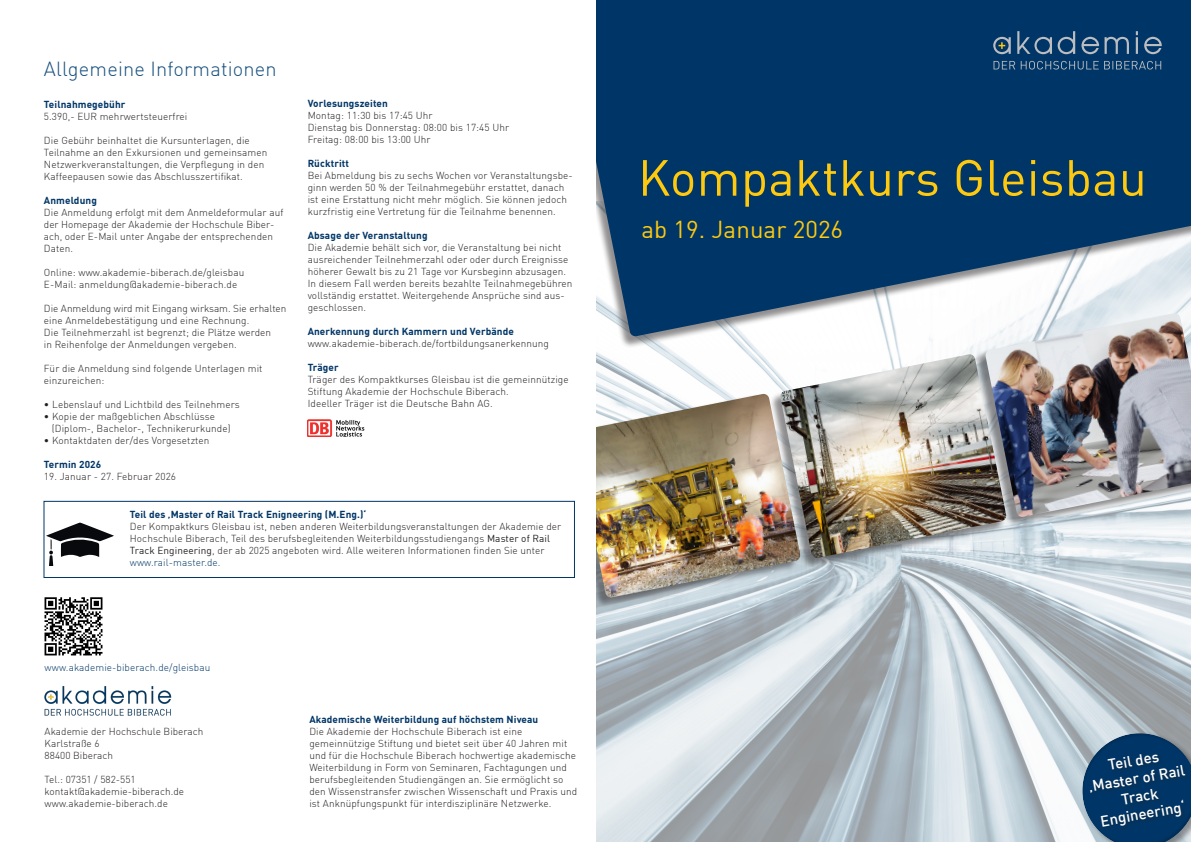
<style>
.page{position:relative;width:1191px;height:842px;background:#fff}
.page>*{position:absolute;margin:0;border:0;box-sizing:border-box;transform-origin:0 0}
.t1{font:50px "DIN";letter-spacing:.005em;color:#fec90f}
.t2{font:24px "DIN";letter-spacing:.005em;color:#fec90f}
.t3{font:300 20px "DIN";letter-spacing:.01em;color:#164f7e}
.t4{font:500 15px/18px "DIN";color:#fff;text-align:center}
.t5{font:300 10px/12px "DIN";letter-spacing:.01em;color:#231f20}
.t6{font:700 10px "DIN";letter-spacing:.01em;color:#003667}
.t7{font:300 10px "DIN";letter-spacing:.01em;color:#003667}
.s1{font-weight:700;color:#003667}
.s2{font-weight:400}
.s3{color:#003667}
</style>
<div class="page">
<img style="left:596px;top:348px;width:595px;height:494px">
<svg style="left:596px;top:0;width:595px;height:337px;background:#22507a"></svg>
<svg style="left:993px;top:37px;width:17px;height:17px"></svg>
<svg style="left:993px;top:61px;width:168px;height:9px;background:#2e577c"></svg>
<svg style="left:1017px;top:31px;width:144px;height:23px;background:#2d567c"></svg>
<div style="left:562px;top:394px;width:237px;height:214px;background:#231f20;opacity:.5"></div>
<img style="left:595px;top:394px;width:205px;height:204px">
<div style="left:769px;top:355px;width:236px;height:214px;background:#231f20;opacity:.5"></div>
<img style="left:780px;top:354px;width:226px;height:204px">
<div style="left:550px;top:0;width:45px;height:842px;background:#fff"></div>
<img style="left:307px;top:419px;width:57px;height:18px">
<div style="left:974px;top:314px;width:217px;height:213px;background:#231f20;opacity:.5"></div>
<img style="left:985px;top:313px;width:206px;height:204px">
<img style="left:44px;top:597px;width:59px;height:59px">
<div style="left:1080px;top:728px;width:111px;height:114px;background:#231f20;opacity:.2"></div>
<div style="left:1089px;top:752px;width:101px;height:80px;background:#231f20;opacity:.45"></div>
<div style="left:44px;top:501px;width:530px;height:77px;border:1px solid #003667"></div>
<svg style="left:46px;top:522px;width:68px;height:43px"></svg>
<img style="left:44px;top:686px;width:128px;height:30px">
<p class="t3" style="left:44px;top:57px;width:234px">Allgemeine Informationen</p>
<p class="t6" style="left:44px;top:98px;width:83px">Teilnahmegebühr</p>
<p class="t5" style="left:44px;top:110px;width:145px">5.390,- EUR mehrwertsteuerfrei</p>
<p class="t5" style="left:44px;top:134px;width:225px">Die Gebühr beinhaltet die Kursunterlagen, die Teilnahme an den Exkursionen und gemeinsamen Netzwerkveranstaltungen, die Verpflegung in den Kaffeepausen sowie das Abschlusszertifikat.</p>
<p class="t6" style="left:44px;top:194px;width:54px">Anmeldung</p>
<p class="t5" style="left:44px;top:206px;width:241px">Die Anmeldung erfolgt mit dem Anmeldeformular auf der Homepage der Akademie der Hochschule Biber&shy;ach, oder E-Mail unter Angabe der entsprechenden Daten.</p>
<p class="t5" style="left:44px;top:266px;width:202px">Online: www.akademie-biberach.de/gleisbau</p>
<p class="t5" style="left:44px;top:278px;width:195px">E-Mail: anmeldung@akademie-biberach.de</p>
<p class="t5" style="left:44px;top:302px;width:244px">Die Anmeldung wird mit Eingang wirksam. Sie erhalten eine Anmeldebestätigung und eine Rechnung.<br>Die Teilnehmerzahl ist begrenzt; die Plätze werden<br>in Reihenfolge der Anmeldungen vergeben.</p>
<p class="t5" style="left:44px;top:362px;width:220px">Für die Anmeldung sind folgende Unterlagen mit einzureichen:</p>
<p class="t5" style="left:44px;top:398px;width:197px">• Lebenslauf und Lichtbild des Teilnehmers</p>
<p class="t5" style="left:44px;top:410px;width:173px">• Kopie der maßgeblichen Abschlüsse</p>
<p class="t5" style="left:52px;top:422px;width:180px">(Diplom-, Bachelor-, Technikerurkunde)</p>
<p class="t5" style="left:44px;top:434px;width:167px">• Kontaktdaten der/des Vorgesetzten</p>
<p class="t6" style="left:44px;top:458px;width:59px">Termin 2026</p>
<p class="t5" style="left:44px;top:470px;width:134px">19. Januar - 27. Februar 2026</p>
<p class="t6" style="left:308px;top:97px;width:82px">Vorlesungszeiten</p>
<p class="t5" style="left:308px;top:110px;width:126px">Montag: 11:30 bis 17:45 Uhr</p>
<p class="t5" style="left:308px;top:122px;width:203px">Dienstag bis Donnerstag: 08:00 bis 17:45 Uhr</p>
<p class="t5" style="left:308px;top:134px;width:124px">Freitag: 08:00 bis 13:00 Uhr</p>
<p class="t6" style="left:308px;top:157px;width:43px">Rücktritt</p>
<p class="t5" style="left:308px;top:170px;width:267px">Bei Abmeldung bis zu sechs Wochen vor Veranstaltungsbe&shy;ginn werden 50 % der Teilnahmegebühr erstattet, danach ist eine Erstattung nicht mehr möglich. Sie können jedoch kurzfristig eine Vertretung für die Teilnahme benennen.</p>
<p class="t6" style="left:308px;top:229px;width:121px">Absage der Veranstaltung</p>
<p class="t5" style="left:308px;top:242px;width:266px">Die Akademie behält sich vor, die Veranstaltung bei nicht ausreichender Teilnehmerzahl oder oder durch Ereignisse höherer Gewalt bis zu 21 Tage vor Kursbeginn abzusagen.<br>In diesem Fall werden bereits bezahlte Teilnahmegebühren vollständig erstattet. Weitergehende Ansprüche sind aus&shy;geschlossen.</p>
<p class="t5" style="left:308px;top:326px;width:243px"><span class="s1">Anerkennung durch Kammern und Verbände </span>www.akademie-biberach.de/fortbildungsanerkennung</p>
<p class="t6" style="left:308px;top:361px;width:33px">Träger</p>
<p class="t5" style="left:308px;top:374px;width:262px">Träger des Kompaktkurses Gleisbau ist die gemeinnützige<br>Stiftung Akademie der Hochschule Biberach.</p>
<p class="t5" style="left:308px;top:398px;width:186px">Ideeller Träger ist die Deutsche Bahn AG.</p>
<p class="t6" style="left:130px;top:508px;width:238px">Teil des ‚Master of Rail Track Enigneering (M.Eng.)‘</p>
<p class="t5" style="left:130px;top:521px;width:433px">Der Kompaktkurs Gleisbau ist, neben anderen Weiterbildungsveranstaltungen der Akademie der Hochschule Biberach, Teil des berufsbegleitenden Weiterbildungsstudiengangs <span class="s2">Master of Rail Track Engineering</span>, der ab 2025 angeboten wird. Alle weiteren Informationen finden Sie unter <span class="s3">www.rail-master.de.</span></p>
<p class="t7" style="left:45px;top:662px;width:167px">www.akademie-biberach.de/gleisbau</p>
<p class="t5" style="left:45px;top:725px;width:160px">Akademie der Hochschule Biberach</p>
<p class="t5" style="left:45px;top:737px;width:56px">Karlstraße 6</p>
<p class="t5" style="left:45px;top:749px;width:70px">88400 Biberach</p>
<p class="t5" style="left:45px;top:773px;width:93px">Tel.: 07351 / 582-551</p>
<p class="t5" style="left:45px;top:785px;width:141px">kontakt@akademie-biberach.de www.akademie-biberach.de</p>
<p class="t6" style="left:309px;top:712px;width:230px">Akademische Weiterbildung auf höchstem Niveau</p>
<p class="t5" style="left:309px;top:725px;width:269px">Die Akademie der Hochschule Biberach ist eine gemeinnützige Stiftung und bietet seit über 40 Jahren mit und für die Hochschule Biberach hochwertige akademische Weiterbildung in Form von Seminaren, Fachtagungen und berufsbegleitenden Studiengängen an. Sie ermöglicht so den Wissenstransfer zwischen Wissenschaft und Praxis und ist Anknüpfungspunkt für interdisziplinäre Netzwerke.</p>
<p class="t1" style="left:638px;top:146px;width:510px">Kompaktkurs Gleisbau</p>
<p class="t2" style="left:641px;top:214px;width:203px">ab 19. Januar 2026</p>
<p class="t4" style="left:1083px;top:760px;width:99px;rotate:-10deg">Teil des ‚Master of Rail<br>Track<br>Engineering‘</p>
</div>
